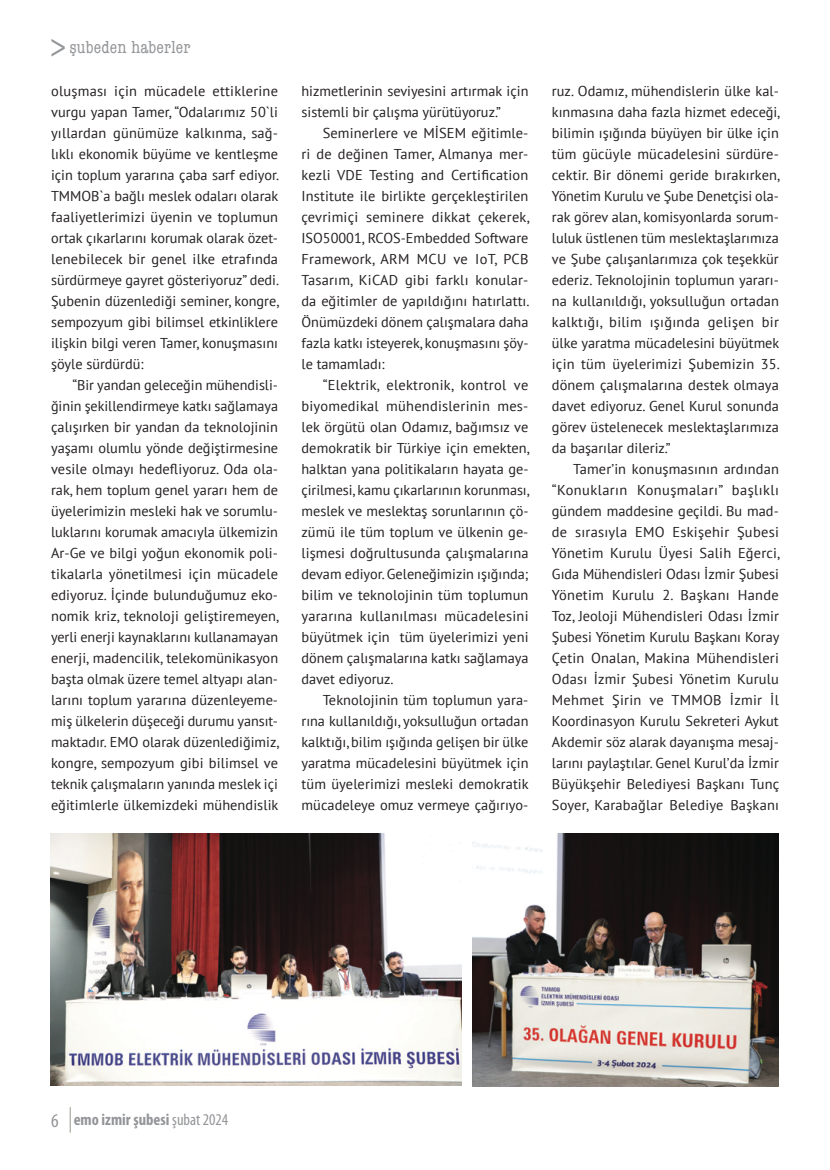
<style>
.page{position:relative;width:830px;height:1170px;background:#fff}
.page>*{position:absolute;margin:0;border:0;box-sizing:border-box;transform-origin:0 0}
.t1{font:condensed 18px "American Typewriter";letter-spacing:.01em;color:#939598}
.t2{font:700 condensed 16.5px "Myriad Pro";color:#939598}
.t3{font:14.25px/21px "PT Sans";color:#231f20;text-align:justify}
.s1{font-family:"Apex New";font-stretch:normal;font-size:33px}
.s2{font-weight:400;font-size:19.5px}
.s3{font-weight:400}
</style>
<div class="page">
<svg style="left:70px;top:1107px;width:1px;height:25px"></svg>
<img style="left:50px;top:833px;width:411px;height:252px">
<img style="left:472px;top:833px;width:306px;height:253px">
<p class="t1" style="left:50px;top:37px;width:142px"><span class="s1">&gt;</span>şubeden haberler</p>
<p class="t3" style="left:51px;top:81px;width:229px">oluşması için mücadele ettiklerine vurgu yapan Tamer, “Odalarımız 50`li yıllardan günümüze kalkınma, sağ&shy;lıklı ekonomik büyüme ve kentleşme için toplum yararına çaba sarf ediyor.<br>TMMOB`a bağlı meslek odaları olarak faaliyetlerimizi üyenin ve toplumun ortak çıkarlarını korumak olarak özet&shy;lenebilecek bir genel ilke etrafında sürdürmeye gayret gösteriyoruz” dedi.<br>Şubenin düzenlediği seminer, kongre, sempozyum gibi bilimsel etkinliklere ilişkin bilgi veren Tamer, konuşmasını şöyle sürdürdü:</p>
<p class="t3" style="left:51px;top:375px;width:229px;text-indent:21px">“Bir yandan geleceğin mühendisli&shy;ğinin şekillendirmeye katkı sağlamaya çalışırken bir yandan da teknolojinin yaşamı olumlu yönde değiştirmesine vesile olmayı hedefliyoruz. Oda ola&shy;rak, hem toplum genel yararı hem de üyelerimizin mesleki hak ve sorumlu&shy;luklarını korumak amacıyla ülkemizin Ar-Ge ve bilgi yoğun ekonomik poli&shy;tikalarla yönetilmesi için mücadele ediyoruz. İçinde bulunduğumuz eko&shy;nomik kriz, teknoloji geliştiremeyen, yerli enerji kaynaklarını kullanamayan enerji, madencilik, telekomünikasyon başta olmak üzere temel altyapı alan&shy;larını toplum yararına düzenleyeme&shy;miş ülkelerin düşeceği durumu yansıt&shy;maktadır. EMO olarak düzenlediğimiz, kongre, sempozyum gibi bilimsel ve teknik çalışmaların yanında meslek içi eğitimlerle ülkemizdeki mühendislik</p>
<p class="t3" style="left:301px;top:81px;width:228px">hizmetlerinin seviyesini artırmak için sistemli bir çalışma yürütüyoruz.”</p>
<p class="t3" style="left:301px;top:123px;width:229px;text-indent:21px">Seminerlere ve MİSEM eğitimle&shy;ri de değinen Tamer, Almanya mer&shy;kezli VDE Testing and Certification Institute ile birlikte gerçekleştirilen çevrimiçi seminere dikkat çekerek, ISO50001, RCOS-Embedded Software Framework, ARM MCU ve IoT, PCB Tasarım, KiCAD gibi farklı konular&shy;da eğitimler de yapıldığını hatırlattı.<br>Önümüzdeki dönem çalışmalara daha fazla katkı isteyerek, konuşmasını şöy&shy;le tamamladı:</p>
<p class="t3" style="left:301px;top:375px;width:229px;text-indent:21px">“Elektrik, elektronik, kontrol ve biyomedikal mühendislerinin mes&shy;lek örgütü olan Odamız, bağımsız ve demokratik bir Türkiye için emekten, halktan yana politikaların hayata ge&shy;çirilmesi, kamu çıkarlarının korunması, meslek ve meslektaş sorunlarının çö&shy;zümü ile tüm toplum ve ülkenin ge&shy;lişmesi doğrultusunda çalışmalarına devam ediyor. Geleneğimizin ışığında; bilim ve teknolojinin tüm toplumun yararına kullanılması mücadelesini büyütmek için tüm üyelerimizi yeni dönem çalışmalarına katkı sağlamaya davet ediyoruz.</p>
<p class="t3" style="left:301px;top:690px;width:229px;text-indent:21px">Teknolojinin tüm toplumun yara&shy;rına kullanıldığı, yoksulluğun ortadan kalktığı, bilim ışığında gelişen bir ülke yaratma mücadelesini büyütmek için tüm üyelerimizi mesleki demokratik mücadeleye omuz vermeye çağırıyo-</p>
<p class="t3" style="left:551px;top:81px;width:229px">ruz. Odamız, mühendislerin ülke kal&shy;kınmasına daha fazla hizmet edeceği, bilimin ışığında büyüyen bir ülke için tüm gücüyle mücadelesini sürdüre&shy;cektir. Bir dönemi geride bırakırken, Yönetim Kurulu ve Şube Denetçisi ola&shy;rak görev alan, komisyonlarda sorum&shy;luluk üstlenen tüm meslektaşlarımıza ve Şube çalışanlarımıza çok teşekkür ederiz. Teknolojinin toplumun yararı&shy;na kullanıldığı, yoksulluğun ortadan kalktığı, bilim ışığında gelişen bir ülke yaratma mücadelesini büyütmek için tüm üyelerimizi Şubemizin 35. dönem çalışmalarına destek olmaya davet ediyoruz. Genel Kurul sonunda görev üstelenecek meslektaşlarımıza da başarılar dileriz.”</p>
<p class="t3" style="left:551px;top:459px;width:229px;text-indent:21px">Tamer’in konuşmasının ardından “Konukların Konuşmaları” başlıklı gündem maddesine geçildi. Bu mad&shy;de sırasıyla EMO Eskişehir Şubesi Yönetim Kurulu Üyesi Salih Eğerci, Gıda Mühendisleri Odası İzmir Şubesi Yönetim Kurulu 2. Başkanı Hande Toz, Jeoloji Mühendisleri Odası İzmir Şubesi Yönetim Kurulu Başkanı Koray Çetin Onalan, Makina Mühendisleri Odası İzmir Şubesi Yönetim Kurulu Mehmet Şirin ve TMMOB İzmir İl Koordinasyon Kurulu Sekreteri Aykut Akdemir söz alarak dayanışma mesaj&shy;larını paylaştılar. Genel Kurul’da İzmir Büyükşehir Belediyesi Başkanı Tunç Soyer, Karabağlar Belediye Başkanı</p>
<p class="t2" style="left:51px;top:1109px;width:179px"><span class="s2">6</span> emo izmir şubesi <span class="s3">şubat 2024</span></p>
</div>
